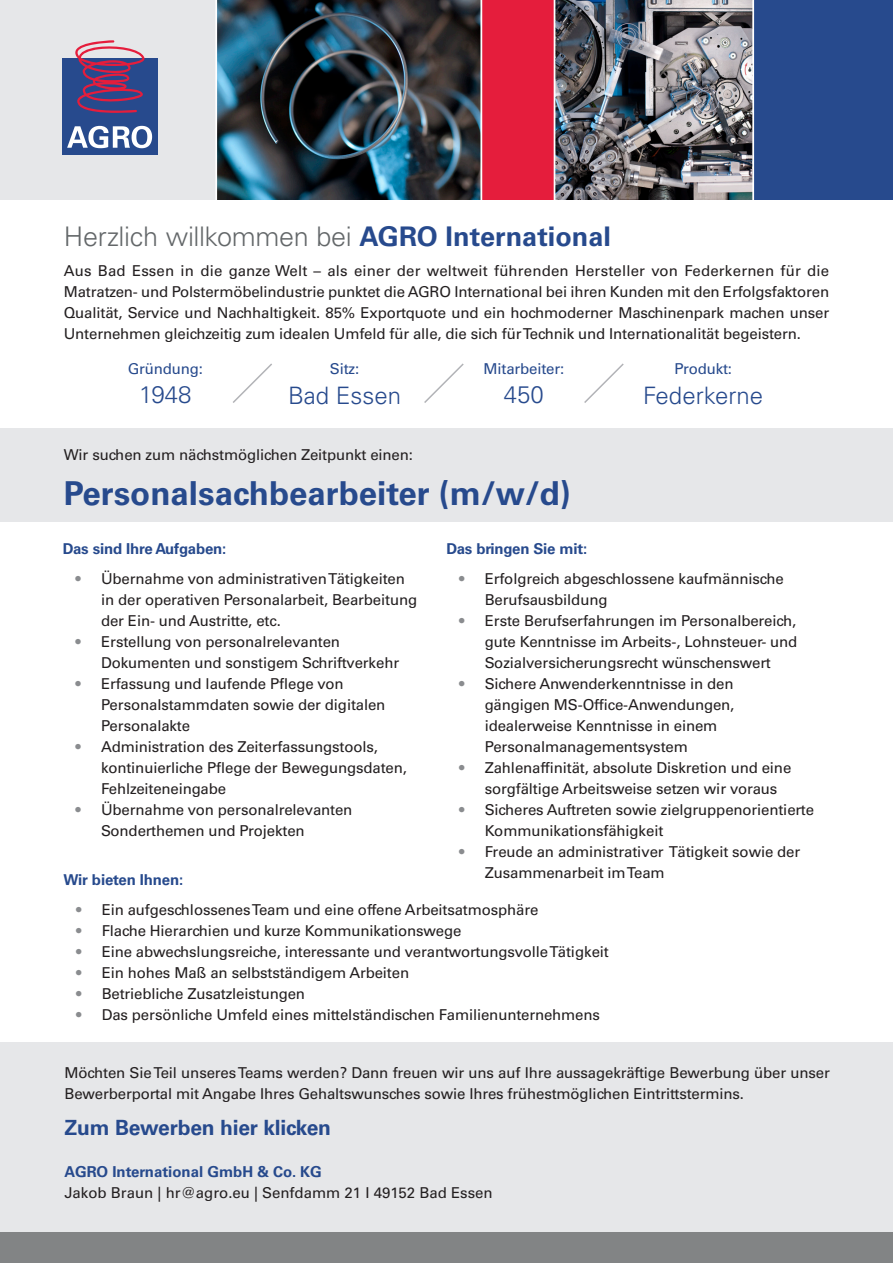
<style>
.page{position:relative;width:893px;height:1263px;background:#fff}
.page>*{position:absolute;margin:0;border:0;box-sizing:border-box;transform-origin:0 0}
.t1{font:700 33px "Univers LT Std";color:#274a8d}
.t2{font:300 27px "Univers LT Std";letter-spacing:-.01em;color:#636769}
.t3{font:300 24px "Univers LT Std";color:#274a8d}
.t4{font:700 21px "Univers LT Std";letter-spacing:-.01em;color:#274a8d}
.t5{font:15px/21px "Univers LT Std";letter-spacing:-.01em;color:#231f20}
.t6{font:700 15px "Univers LT Std";letter-spacing:-.01em;color:#274a8d}
.t7{font:15px "Univers LT Std";letter-spacing:-.01em;color:#274a8d}
.s1{font-weight:700;color:#274a8d}
.s2{color:#8a8c8f}
</style>
<div class="page">
<svg style="left:233px;top:363px;width:39px;height:40px"></svg>
<svg style="left:424px;top:363px;width:40px;height:40px"></svg>
<svg style="left:584px;top:363px;width:40px;height:40px"></svg>
<div style="left:480px;top:0;width:210px;height:200px;background:#e51d3c"></div>
<div style="left:683px;top:0;width:210px;height:200px;background:#274a8d"></div>
<div style="left:0;top:0;width:264px;height:200px;background:#e6e7e9"></div>
<img style="left:217px;top:0;width:263px;height:200px">
<img style="left:555px;top:0;width:197px;height:200px">
<hr style="left:215px;top:0;width:2px;height:200px;background:#fff">
<hr style="left:480px;top:0;width:2px;height:200px;background:#fff">
<hr style="left:554px;top:0;width:1px;height:200px;background:#fff">
<hr style="left:752px;top:0;width:2px;height:200px;background:#fff">
<div style="left:62px;top:58px;width:96px;height:97px;background:#274a8d"></div>
<svg style="left:75px;top:40px;width:70px;height:73px"></svg>
<svg style="left:67px;top:126px;width:85px;height:22px"></svg>
<div style="left:0;top:428px;width:893px;height:94px;background:#e6e7e9"></div>
<div style="left:0;top:1042px;width:893px;height:221px;background:#e6e7e9"></div>
<div style="left:0;top:1233px;width:893px;height:30px;background:#828485"></div>
<p class="t2" style="left:64px;top:220px;width:549px">Herzlich willkommen bei <span class="s1">AGRO International</span></p>
<p class="t5" style="left:64px;top:260px;width:767px;text-align:justify">Aus Bad Essen in die ganze Welt – als einer der weltweit führenden Hersteller von Federkernen für die Matratzen- und Polstermöbelindustrie punktet die AGRO International bei ihren Kunden mit den Erfolgsfaktoren Qualität, Service und Nachhaltigkeit. 85% Exportquote und ein hochmoderner Maschinenpark machen unser Unternehmen gleichzeitig zum idealen Umfeld für alle, die sich für Technik und Internationalität begeistern.</p>
<p class="t7" style="left:330px;top:360px;width:31px">Sitz:</p>
<p class="t7" style="left:483px;top:360px;width:82px">Mitarbeiter:</p>
<p class="t3" style="left:139px;top:380px;width:54px">1948</p>
<p class="t7" style="left:128px;top:360px;width:77px">Gründung:</p>
<p class="t7" style="left:674px;top:360px;width:59px">Produkt:</p>
<p class="t3" style="left:288px;top:381px;width:114px">Bad Essen</p>
<p class="t3" style="left:504px;top:380px;width:42px">450</p>
<p class="t3" style="left:643px;top:381px;width:121px">Federkerne</p>
<p class="t5" style="left:64px;top:444px;width:351px">Wir suchen zum nächstmöglichen Zeitpunkt einen:</p>
<p class="t1" style="left:64px;top:474px;width:509px">Personalsachbearbeiter (m/w/d)</p>
<p class="t6" style="left:63px;top:540px;width:165px">Das sind Ihre Aufgaben:</p>
<p class="t5" style="left:101px;top:568px;width:318px;text-indent:-26px"><span class="s2">•</span> Übernahme von administrativen Tätigkeiten in der operativen Personalarbeit, Bearbeitung der Ein- und Austritte, etc.</p>
<p class="t5" style="left:101px;top:631px;width:300px;text-indent:-26px"><span class="s2">•</span> Erstellung von personalrelevanten<br>Dokumenten und sonstigem Schriftverkehr</p>
<p class="t5" style="left:101px;top:673px;width:286px;text-indent:-26px"><span class="s2">•</span> Erfassung und laufende Pflege von<br>Personalstammdaten sowie der digitalen<br>Personalakte</p>
<p class="t5" style="left:101px;top:736px;width:307px;text-indent:-26px"><span class="s2">•</span> Administration des Zeiterfassungstools, kontinuierliche Pflege der Bewegungsdaten,<br>Fehlzeiteneingabe</p>
<p class="t5" style="left:101px;top:799px;width:253px;text-indent:-26px"><span class="s2">•</span> Übernahme von personalrelevanten<br>Sonderthemen und Projekten</p>
<p class="t6" style="left:446px;top:540px;width:142px">Das bringen Sie mit:</p>
<p class="t5" style="left:485px;top:568px;width:300px;text-indent:-26px"><span class="s2">•</span> Erfolgreich abgeschlossene kaufmännische<br>Berufsausbildung</p>
<p class="t5" style="left:485px;top:610px;width:314px;text-align:justify;text-indent:-26px"><span class="s2">•</span> Erste Berufserfahrungen im Personalbereich, gute Kenntnisse im Arbeits-, Lohnsteuer- und Sozialversicherungsrecht wünschenswert</p>
<p class="t5" style="left:485px;top:673px;width:251px;text-indent:-26px"><span class="s2">•</span> Sichere Anwenderkenntnisse in den gängigen MS-Office-Anwendungen, idealerweise Kenntnisse in einem Personalmanagementsystem</p>
<p class="t5" style="left:485px;top:757px;width:308px;text-indent:-26px"><span class="s2">•</span> Zahlenaffinität, absolute Diskretion und eine sorgfältige Arbeitsweise setzen wir voraus</p>
<p class="t5" style="left:485px;top:799px;width:331px;text-indent:-26px"><span class="s2">•</span> Sicheres Auftreten sowie zielgruppenorientierte<br>Kommunikationsfähigkeit</p>
<p class="t5" style="left:459px;top:841px;width:343px"><span class="s2">•</span> Freude an administrativer Tätigkeit sowie der</p>
<p class="t5" style="left:485px;top:862px;width:181px">Zusammenarbeit im Team</p>
<p class="t5" style="left:76px;top:899px;width:464px"><span class="s2">•</span> Ein aufgeschlossenes Team und eine offene Arbeitsatmosphäre</p>
<p class="t5" style="left:76px;top:920px;width:387px"><span class="s2">•</span> Flache Hierarchien und kurze Kommunikationswege</p>
<p class="t5" style="left:76px;top:941px;width:534px"><span class="s2">•</span> Eine abwechslungsreiche, interessante und verantwortungsvolle Tätigkeit</p>
<p class="t5" style="left:76px;top:962px;width:334px"><span class="s2">•</span> Ein hohes Maß an selbstständigem Arbeiten</p>
<p class="t5" style="left:76px;top:983px;width:230px"><span class="s2">•</span> Betriebliche Zusatzleistungen</p>
<p class="t5" style="left:76px;top:1004px;width:525px"><span class="s2">•</span> Das persönliche Umfeld eines mittelständischen Familienunternehmens</p>
<p class="t6" style="left:63px;top:871px;width:121px">Wir bieten Ihnen:</p>
<p class="t5" style="left:65px;top:1062px;width:767px">Möchten Sie Teil unseres Teams werden? Dann freuen wir uns auf Ihre aussagekräftige Bewerbung über unser<br>Bewerberportal mit Angabe Ihres Gehaltswunsches sowie Ihres frühestmöglichen Eintrittstermins.</p>
<p class="t4" style="left:65px;top:1115px;width:268px">Zum Bewerben hier klicken</p>
<p class="t6" style="left:65px;top:1163px;width:259px">AGRO International GmbH &amp; Co. KG</p>
<p class="t5" style="left:65px;top:1182px;width:430px">Jakob Braun | hr@agro.eu | Senfdamm 21 I 49152 Bad Essen</p>
</div>
